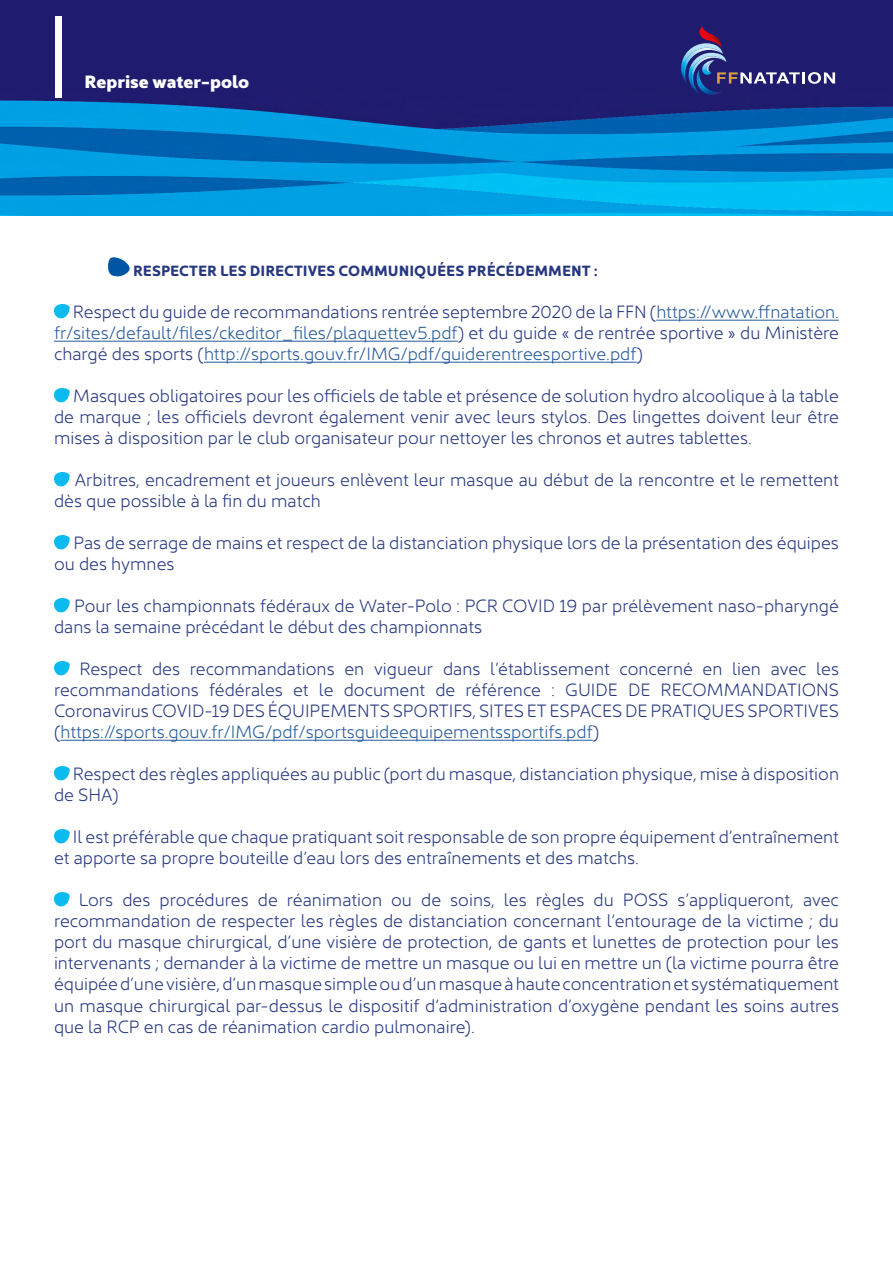
<style>
.page{position:relative;width:893px;height:1263px;background:#fff}
.page>*{position:absolute;margin:0;border:0;box-sizing:border-box;transform-origin:0 0}
.t1{font:900 90px "Kyrial Sans Pro";color:#fff}
.t2{font:300 18px/21px "Kyrial Sans Pro";color:#263780}
.t3{font:300 18px/21px "Kyrial Sans Pro";color:#275b9b;text-align:justify}
.t4{font:900 18px "Kyrial Sans Pro";color:#fff}
.t5{font:700 15px "Kyrial Sans Pro";color:#263780}
.s1{color:#263780}
.s2{color:#275b9b}
</style>
<div class="page">
<img style="left:0;top:0;width:893px;height:216px">
<svg style="left:680px;top:27px;width:155px;height:68px;background:#34347e"></svg>
<hr style="left:656px;top:320px;width:183px;height:1px;background:#275b9b">
<hr style="left:54px;top:341px;width:404px;height:1px;background:#275b9b">
<hr style="left:204px;top:362px;width:433px;height:1px;background:#275b9b">
<hr style="left:60px;top:740px;width:533px;height:1px;background:#275b9b">
<svg style="left:108px;top:257px;width:22px;height:20px"></svg>
<svg style="left:54px;top:304px;width:16px;height:15px"></svg>
<svg style="left:54px;top:388px;width:16px;height:15px"></svg>
<svg style="left:54px;top:472px;width:16px;height:15px"></svg>
<svg style="left:54px;top:535px;width:16px;height:15px"></svg>
<svg style="left:54px;top:598px;width:16px;height:15px"></svg>
<svg style="left:54px;top:661px;width:16px;height:15px"></svg>
<svg style="left:54px;top:766px;width:16px;height:15px"></svg>
<svg style="left:54px;top:829px;width:16px;height:15px"></svg>
<svg style="left:54px;top:892px;width:16px;height:15px"></svg>
<h1 class="t1" style="left:50px;top:-13px;width:18px">|</h1>
<p class="t4" style="left:85px;top:68px;width:166px">Reprise water-polo</p>
<p class="t5" style="left:133px;top:260px;width:466px">RESPECTER LES DIRECTIVES COMMUNIQUÉES PRÉCÉDEMMENT :</p>
<p class="t3" style="left:54px;top:300px;width:786px;text-indent:19px"><span class="s1">Respect du guide de recommandations rentrée septembre 2020 de la FFN (</span>https://www.ffnatation. fr/sites/default/files/ckeditor_files/plaquettev5.pdf<span class="s1">) et du guide « de rentrée sportive » du Ministère chargé des sports (</span>http://sports.gouv.fr/IMG/pdf/guiderentreesportive.pdf<span class="s1">)</span></p>
<p class="t2" style="left:54px;top:384px;width:786px;text-align:justify;text-indent:19px">Masques obligatoires pour les officiels de table et présence de solution hydro alcoolique à la table de marque ; les officiels devront également venir avec leurs stylos. Des lingettes doivent leur être mises à disposition par le club organisateur pour nettoyer les chronos et autres tablettes.</p>
<p class="t2" style="left:54px;top:468px;width:786px;text-indent:21px">Arbitres, encadrement et joueurs enlèvent leur masque au début de la rencontre et le remettent dès que possible à la fin du match</p>
<p class="t2" style="left:54px;top:531px;width:786px;text-indent:19px">Pas de serrage de mains et respect de la distanciation physique lors de la présentation des équipes ou des hymnes</p>
<p class="t2" style="left:54px;top:594px;width:786px;text-indent:20px">Pour les championnats fédéraux de Water-Polo : PCR COVID 19 par prélèvement naso-pharyngé dans la semaine précédant le début des championnats</p>
<p class="t2" style="left:54px;top:657px;width:786px;text-align:justify;text-indent:25px">Respect des recommandations en vigueur dans l’établissement concerné en lien avec les recommandations fédérales et le document de référence : GUIDE DE RECOMMANDATIONS Coronavirus COVID-19 DES ÉQUIPEMENTS SPORTIFS, SITES ET ESPACES DE PRATIQUES SPORTIVES (<span class="s2">https://sports.gouv.fr/IMG/pdf/sportsguideequipementssportifs.pdf</span>)</p>
<p class="t2" style="left:54px;top:762px;width:786px;text-indent:19px">Respect des règles appliquées au public (port du masque, distanciation physique, mise à disposition de SHA)</p>
<p class="t2" style="left:54px;top:825px;width:786px;text-indent:19px">Il est préférable que chaque pratiquant soit responsable de son propre équipement d’entraînement et apporte sa propre bouteille d’eau lors des entraînements et des matchs.</p>
<p class="t2" style="left:54px;top:888px;width:787px;text-align:justify;text-indent:25px">Lors des procédures de réanimation ou de soins, les règles du POSS s’appliqueront, avec recommandation de respecter les règles de distanciation concernant l’entourage de la victime ; du port du masque chirurgical, d’une visière de protection, de gants et lunettes de protection pour les intervenants ; demander à la victime de mettre un masque ou lui en mettre un (la victime pourra être équipée d’une visière, d’un masque simple ou d’un masque à haute concentration et systématiquement un masque chirurgical par-dessus le dispositif d’administration d’oxygène pendant les soins autres que la RCP en cas de réanimation cardio pulmonaire).</p>
</div>
